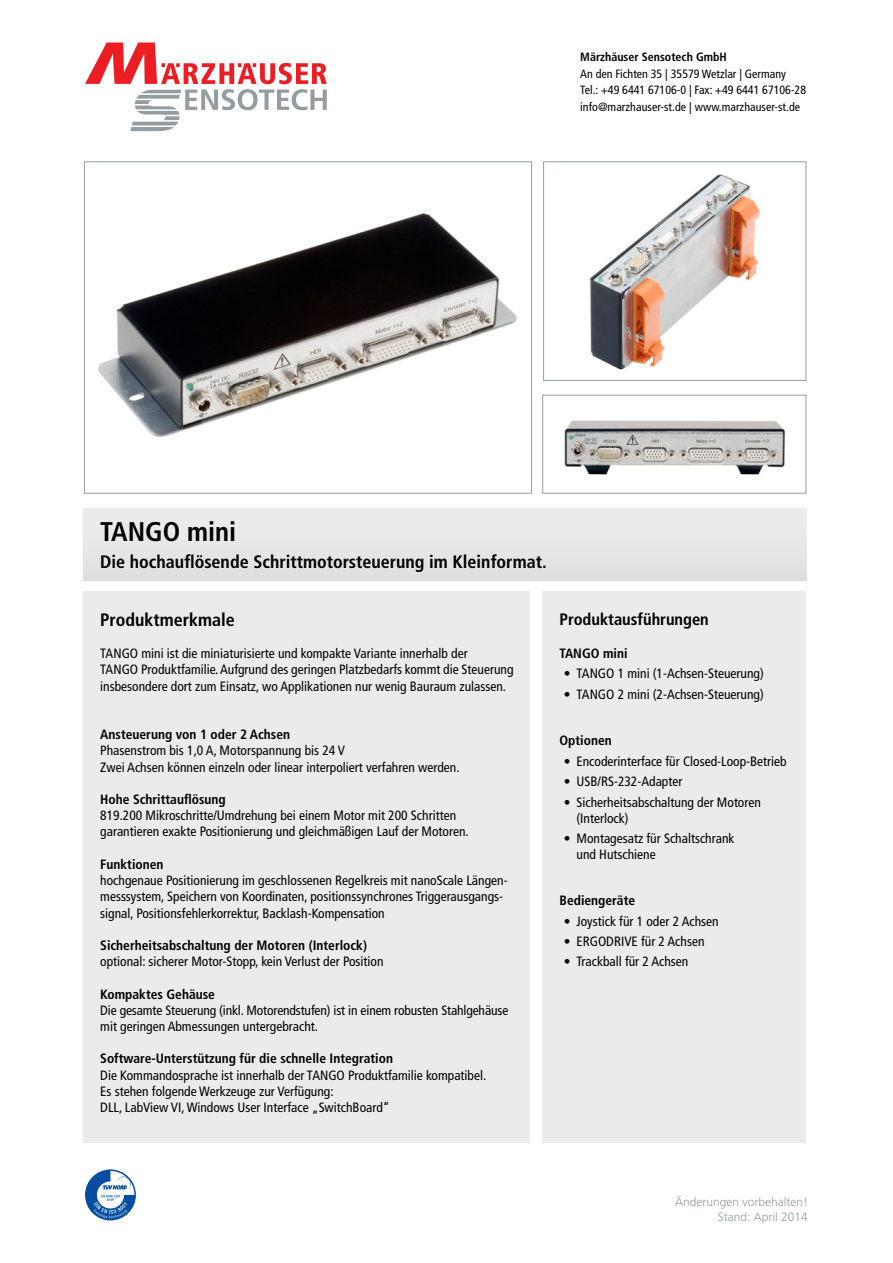
<style>
.page{position:relative;width:893px;height:1263px;background:#fff}
.page>*{position:absolute;margin:0;border:0;box-sizing:border-box;transform-origin:0 0}
.t1{font:700 condensed 27px "Frutiger";color:#000}
.t2{font:700 condensed 18px "Frutiger";color:#000}
.t3{font:700 condensed 16.5px "Frutiger LT Std";color:#000}
.t4{font:condensed 13.5px/16.2px "Frutiger";color:#000}
.t5{font:condensed 13.5px/16.2px "Frutiger LT Std";color:#000}
.t6{font:700 condensed 13.5px "Frutiger";color:#000}
.t7{font:700 condensed 13.5px "Frutiger LT Std";color:#000}
.t8{font:condensed 12px/16.5px "Frutiger";color:#000}
.t9{font:300 12px/14.4px "Frutiger";color:#949ca1;text-align:right}
.t10{font:700 condensed 12px "Frutiger";color:#000}
</style>
<div class="page">
<svg style="left:86px;top:1170px;width:49px;height:50px"></svg>
<div style="left:542px;top:591px;width:264px;height:552px;background:#ebebec"></div>
<div style="left:83px;top:508px;width:723px;height:72px;background:#e7e8e9"></div>
<div style="left:83px;top:591px;width:447px;height:552px;background:#ebebec"></div>
<img style="left:98px;top:213px;width:419px;height:224px">
<div style="left:84px;top:162px;width:448px;height:331px;border:1px solid #949ca1"></div>
<img style="left:589px;top:174px;width:171px;height:196px">
<div style="left:543px;top:162px;width:263px;height:219px;border:1px solid #949ca1"></div>
<svg style="left:85px;top:43px;width:242px;height:88px"></svg>
<img style="left:564px;top:420px;width:221px;height:55px">
<div style="left:542px;top:395px;width:264px;height:98px;border:1px solid #949ca1"></div>
<p class="t10" style="left:580px;top:50px;width:148px">Märzhäuser Sensotech GmbH</p>
<p class="t8" style="left:580px;top:65px;width:227px">An den Fichten 35 | 35579 Wetzlar | Germany<br>Tel.: +49 6441 67106-0 | Fax: +49 6441 67106-28 info@marzhauser-st.de | www.marzhauser-st.de</p>
<h1 class="t1" style="left:100px;top:516px;width:138px">TANGO mini</h1>
<h2 class="t2" style="left:100px;top:551px;width:448px">Die hochauflösende Schrittmotorsteuerung im Kleinformat.</h2>
<h2 class="t2" style="left:100px;top:609px;width:136px">Produktmerkmale</h2>
<p class="t4" style="left:100px;top:646px;width:415px">TANGO mini ist die miniaturisierte und kompakte Variante innerhalb der<br>TANGO Produktfamilie. Aufgrund des geringen Platzbedarfs kommt die Steuerung insbesondere dort zum Einsatz, wo Applikationen nur wenig Bauraum zulassen.</p>
<p class="t6" style="left:100px;top:726px;width:191px">Ansteuerung von 1 oder 2 Achsen</p>
<p class="t4" style="left:100px;top:743px;width:361px">Phasenstrom bis 1,0 A, Motorspannung bis 24 V<br>Zwei Achsen können einzeln oder linear interpoliert verfahren werden.</p>
<p class="t6" style="left:100px;top:791px;width:127px">Hohe Schrittauflösung</p>
<p class="t4" style="left:100px;top:808px;width:370px">819.200 Mikroschritte/Umdrehung bei einem Motor mit 200 Schritten garantieren exakte Positionierung und gleichmäßigen Lauf der Motoren.</p>
<p class="t6" style="left:100px;top:856px;width:65px">Funktionen</p>
<p class="t4" style="left:100px;top:872px;width:409px">hochgenaue Positionierung im geschlossenen Regelkreis mit nanoScale Längen&shy;messsystem, Speichern von Koordinaten, positionssynchrones Triggerausgangs&shy;signal, Positionsfehlerkorrektur, Backlash-Kompensation</p>
<p class="t6" style="left:100px;top:937px;width:268px">Sicherheitsabschaltung der Motoren (Interlock)</p>
<p class="t4" style="left:100px;top:953px;width:285px">optional: sicherer Motor-Stopp, kein Verlust der Position</p>
<p class="t6" style="left:100px;top:986px;width:116px">Kompaktes Gehäuse</p>
<p class="t4" style="left:100px;top:1002px;width:410px">Die gesamte Steuerung (inkl. Motorendstufen) ist in einem robusten Stahlgehäuse mit geringen Abmessungen untergebracht.</p>
<p class="t6" style="left:100px;top:1050px;width:294px">Software-Unterstützung für die schnelle Integration</p>
<p class="t4" style="left:100px;top:1067px;width:388px">Die Kommandosprache ist innerhalb der TANGO Produktfamilie kompatibel.<br>Es stehen folgende Werkzeuge zur Verfügung:<br>DLL, LabView VI, Windows User Interface „SwitchBoard“</p>
<p class="t3" style="left:559px;top:609px;width:151px">Produktausführungen</p>
<p class="t7" style="left:559px;top:645px;width:70px">TANGO mini</p>
<p class="t5" style="left:564px;top:666px;width:202px">• TANGO 1 mini (1-Achsen-Steuerung)</p>
<p class="t5" style="left:564px;top:686px;width:202px">• TANGO 2 mini (2-Achsen-Steuerung)</p>
<p class="t7" style="left:559px;top:732px;width:54px">Optionen</p>
<p class="t5" style="left:564px;top:753px;width:224px">• Encoderinterface für Closed-Loop-Betrieb</p>
<p class="t5" style="left:564px;top:773px;width:120px">• USB/RS-232-Adapter</p>
<p class="t5" style="left:576px;top:794px;width:186px;text-indent:-13px">• Sicherheitsabschaltung der Motoren (Interlock)</p>
<p class="t5" style="left:576px;top:830px;width:159px;text-indent:-13px">• Montagesatz für Schaltschrank und Hutschiene</p>
<p class="t7" style="left:559px;top:892px;width:77px">Bediengeräte</p>
<p class="t5" style="left:564px;top:913px;width:156px">• Joystick für 1 oder 2 Achsen</p>
<p class="t5" style="left:564px;top:933px;width:142px">• ERGODRIVE für 2 Achsen</p>
<p class="t5" style="left:564px;top:954px;width:126px">• Trackball für 2 Achsen</p>
<p class="t9" style="left:675px;top:1195px;width:134px">Änderungen vorbehalten!<br>Stand: April 2014</p>
</div>
